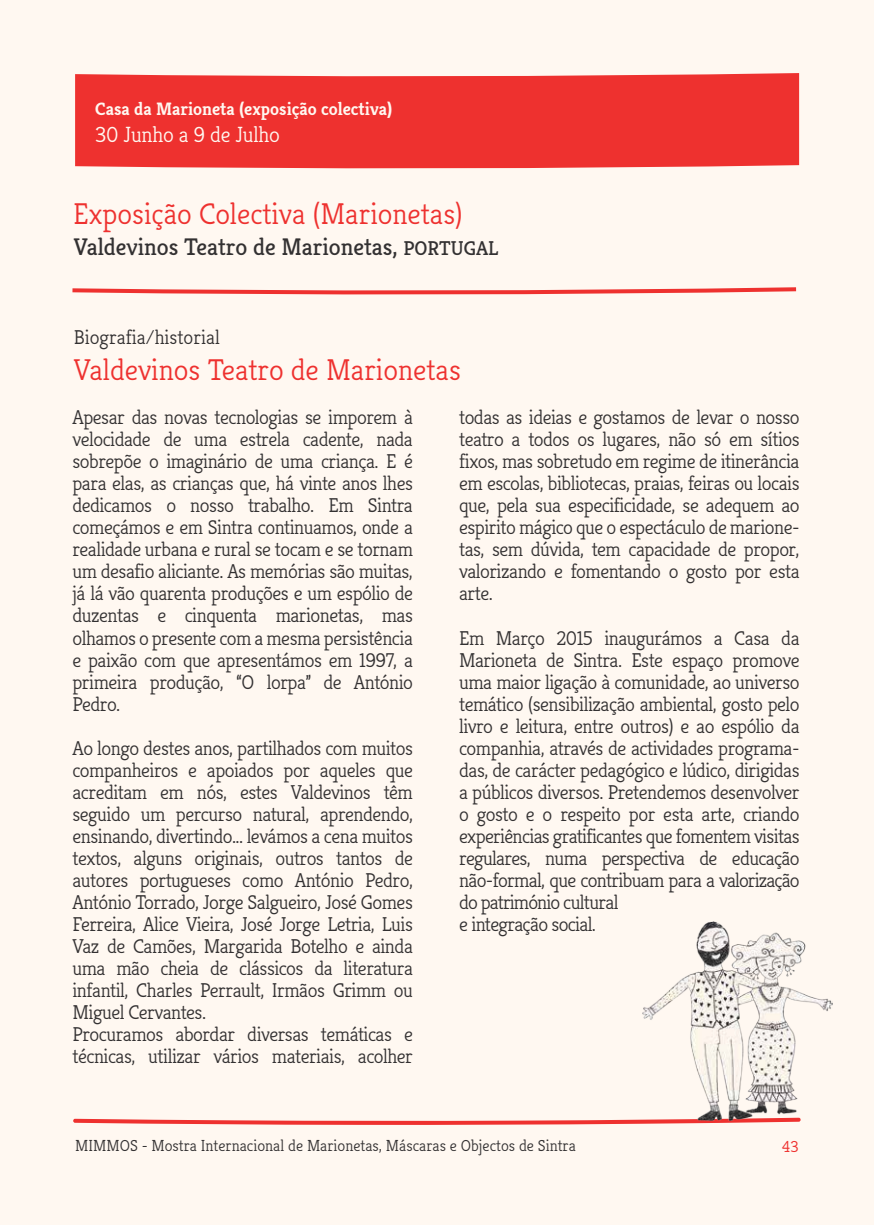
<style>
.page{position:relative;width:874px;height:1225px;background:#fff}
.page>*{position:absolute;margin:0;border:0;box-sizing:border-box;transform-origin:0 0}
.t1{font:300 30px "Kreon";color:#ee312f}
.t2{font:24px "Kreon";color:#333132}
.t3{font:300 22px "Kreon";letter-spacing:-.01em;color:#fff8f1}
.t4{font:300 20px/22px "Kreon";letter-spacing:-.025em;color:#333132;text-align:justify}
.t5{font:300 20px "Kreon";color:#333132}
.t6{font:700 18px "Kreon";color:#fff8f1}
.t7{font:300 16px "Kreon";color:#333132}
.t8{font:300 16px "Kreon";color:#ee312f}
.s1{font-size:20px}
</style>
<div class="page">
<div style="left:0;top:0;width:873px;height:1225px;background:#fff8f1"></div>
<svg style="left:73px;top:1118px;width:727px;height:7px"></svg>
<svg style="left:72px;top:287px;width:725px;height:7px"></svg>
<div style="left:75px;top:73px;width:723px;height:96px;background:#ee312f"></div>
<img style="left:642px;top:921px;width:190px;height:199px">
<p class="t6" style="left:95px;top:98px;width:299px">Casa da Marioneta (exposição colectiva)</p>
<p class="t3" style="left:95px;top:122px;width:186px">30 Junho a 9 de Julho</p>
<h1 class="t1" style="left:73px;top:197px;width:391px">Exposição Colectiva (Marionetas)</h1>
<p class="t2" style="left:74px;top:232px;width:426px">Valdevinos Teatro de Marionetas, <span class="s1">PORTUGAL</span></p>
<p class="t5" style="left:74px;top:326px;width:148px">Biografia/historial</p>
<h1 class="t1" style="left:74px;top:353px;width:388px">Valdevinos Teatro de Marionetas</h1>
<p class="t4" style="left:72px;top:407px;width:342px">Apesar das novas tecnologias se imporem à velocidade de uma estrela cadente, nada sobrepõe o imaginário de uma criança. E é para elas, as crianças que, há vinte anos lhes dedicamos o nosso trabalho. Em Sintra começámos e em Sintra continuamos, onde a realidade urbana e rural se tocam e se tornam um desafio aliciante. As memórias são muitas, já lá vão quarenta produções e um espólio de duzentas e cinquenta marionetas, mas olhamos o presente com a mesma persistência e paixão com que apresentámos em 1997, a primeira produção, “O lorpa” de António Pedro.</p>
<p class="t4" style="left:72px;top:737px;width:342px;text-align:left">Ao longo destes anos, partilhados com muitos companheiros e apoiados por aqueles que acreditam em nós, estes Valdevinos têm seguido um percurso natural, aprendendo, ensinando, divertindo... levámos a cena muitos textos, alguns originais, outros tantos de autores portugueses como António Pedro, António Torrado, Jorge Salgueiro, José Gomes Ferreira, Alice Vieira, José Jorge Letria, Luis Vaz de Camões, Margarida Botelho e ainda uma mão cheia de clássicos da literatura infantil, Charles Perrault, Irmãos Grimm ou Miguel Cervantes.<br>Procuramos abordar diversas temáticas e técnicas, utilizar vários materiais, acolher</p>
<p class="t4" style="left:459px;top:407px;width:342px">todas as ideias e gostamos de levar o nosso teatro a todos os lugares, não só em sítios fixos, mas sobretudo em regime de itinerância em escolas, bibliotecas, praias, feiras ou locais que, pela sua especificidade, se adequem ao espirito mágico que o espectáculo de marione&shy;tas, sem dúvida, tem capacidade de propor, valorizando e fomentando o gosto por esta arte.</p>
<p class="t4" style="left:459px;top:627px;width:342px;text-align:left">Em Março 2015 inaugurámos a Casa da Marioneta de Sintra. Este espaço promove uma maior ligação à comunidade, ao universo temático (sensibilização ambiental, gosto pelo livro e leitura, entre outros) e ao espólio da companhia, através de actividades programa&shy;das, de carácter pedagógico e lúdico, dirigidas a públicos diversos. Pretendemos desenvolver o gosto e o respeito por esta arte, criando experiências gratificantes que fomentem visitas regulares, numa perspectiva de educação não-formal, que contribuam para a valorização do património cultural<br>e integração social.</p>
<p class="t7" style="left:75px;top:1137px;width:502px">MIMMOS - Mostra Internacional de Marionetas, Máscaras e Objectos de Sintra</p>
<p class="t8" style="left:781px;top:1137px;width:18px">43</p>
</div>
